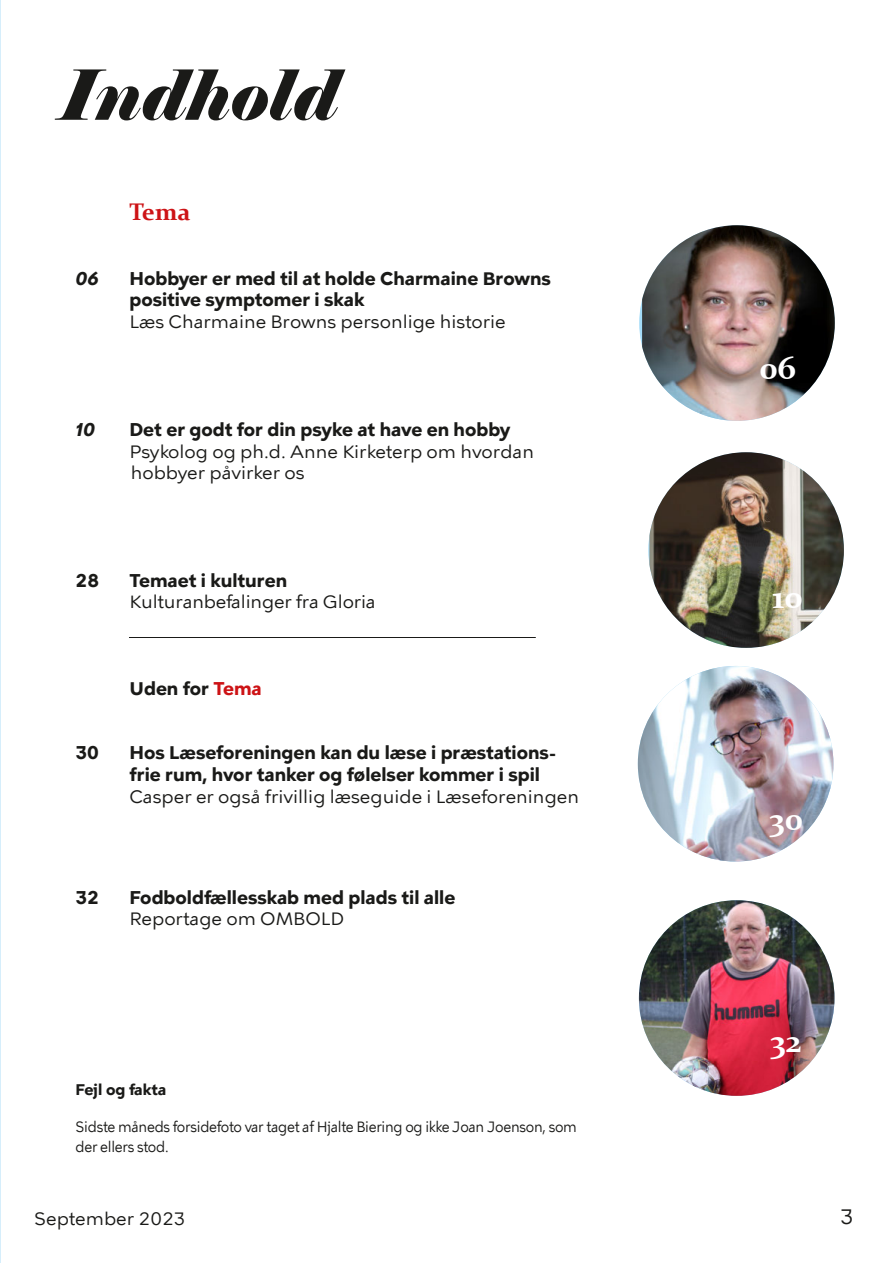
<style>
.page{position:relative;width:893px;height:1263px;background:#fff}
.page>*{position:absolute;margin:0;border:0;box-sizing:border-box;transform-origin:0 0}
.t1{font:italic 69px "Elephant";color:#1a1a18}
.t2{font:700 33px "Constantia";color:#fff}
.t3{font:700 24px "Constantia";color:#cd1316}
.t4{font:21px "KBH Tekst";color:#1a1a18}
.t5{font:700 18px/21.6px "KBH Tekst";color:#1a1a18}
.t6{font:18px/21.3px "KBH Tekst";color:#1a1a18}
.t7{font:italic 700 18px "KBH Tekst";color:#1a1a18}
.t8{font:15px/19.5px "KBH Tekst";letter-spacing:-.02em;color:#1a1a18;scale:.9 1}
.t9{font:700 15px "KBH Tekst";color:#1a1a18}
.s1{font-weight:400}
.s2{font-weight:700}
.s3{color:#cd1316}
</style>
<div class="page">
<img style="left:642px;top:225px;width:193px;height:196px">
<img style="left:649px;top:452px;width:195px;height:196px">
<img style="left:638px;top:666px;width:195px;height:195px;border-radius:98px">
<hr style="left:129px;top:637px;width:407px;height:1px;background:#1a1a18">
<img style="left:639px;top:900px;width:195px;height:196px;border-radius:98px">
<h1 class="t1" style="left:59px;top:52px;width:281px">Indhold</h1>
<p class="t3" style="left:129px;top:195px;width:63px">Tema</p>
<p class="t7" style="left:75px;top:268px;width:25px">06</p>
<p class="t5" style="left:129px;top:268px;width:423px">Hobbyer er med til at holde Charmaine Browns positive symptomer i skak<br><span class="s1">Læs Charmaine Browns personlige historie</span></p>
<p class="t7" style="left:75px;top:419px;width:21px">10</p>
<p class="t6" style="left:129px;top:419px;width:406px"><span class="s2">Det er godt for din psyke at have en hobby<br></span>Psykolog og ph.d. Anne Kirketerp om hvordan hobbyer påvirker os</p>
<p class="t5" style="left:75px;top:570px;width:25px">28</p>
<p class="t6" style="left:129px;top:569px;width:248px"><span class="s2">Temaet i kulturen<br></span>Kulturanbefalinger fra Gloria</p>
<p class="t5" style="left:129px;top:678px;width:134px">Uden for <span class="s3">Tema</span></p>
<p class="t5" style="left:75px;top:742px;width:25px">30</p>
<p class="t5" style="left:129px;top:742px;width:451px">Hos Læseforeningen kan du læse i præstations&shy;frie rum, hvor tanker og følelser kommer i spil<br><span class="s1">Casper er også frivillig læseguide i Læseforeningen</span></p>
<p class="t5" style="left:75px;top:887px;width:25px">32</p>
<p class="t5" style="left:129px;top:887px;width:327px">Fodboldfællesskab med plads til alle<br><span class="s1">Reportage om OMBOLD</span></p>
<p class="t9" style="left:75px;top:1080px;width:92px">Fejl og fakta</p>
<p class="t8" style="left:75px;top:1117px;width:559px">Sidste måneds forsidefoto var taget af Hjalte Biering og ikke Joan Joenson, som der ellers stod.</p>
<h2 class="t2" style="left:759px;top:345px;width:39px">06</h2>
<h2 class="t2" style="left:772px;top:574px;width:33px">10</h2>
<h2 class="t2" style="left:769px;top:796px;width:36px">30</h2>
<h2 class="t2" style="left:771px;top:1018px;width:33px">32</h2>
<p class="t6" style="left:34px;top:1207px;width:153px">September 2023</p>
<p class="t4" style="left:840px;top:1203px;width:15px">3</p>
</div>
